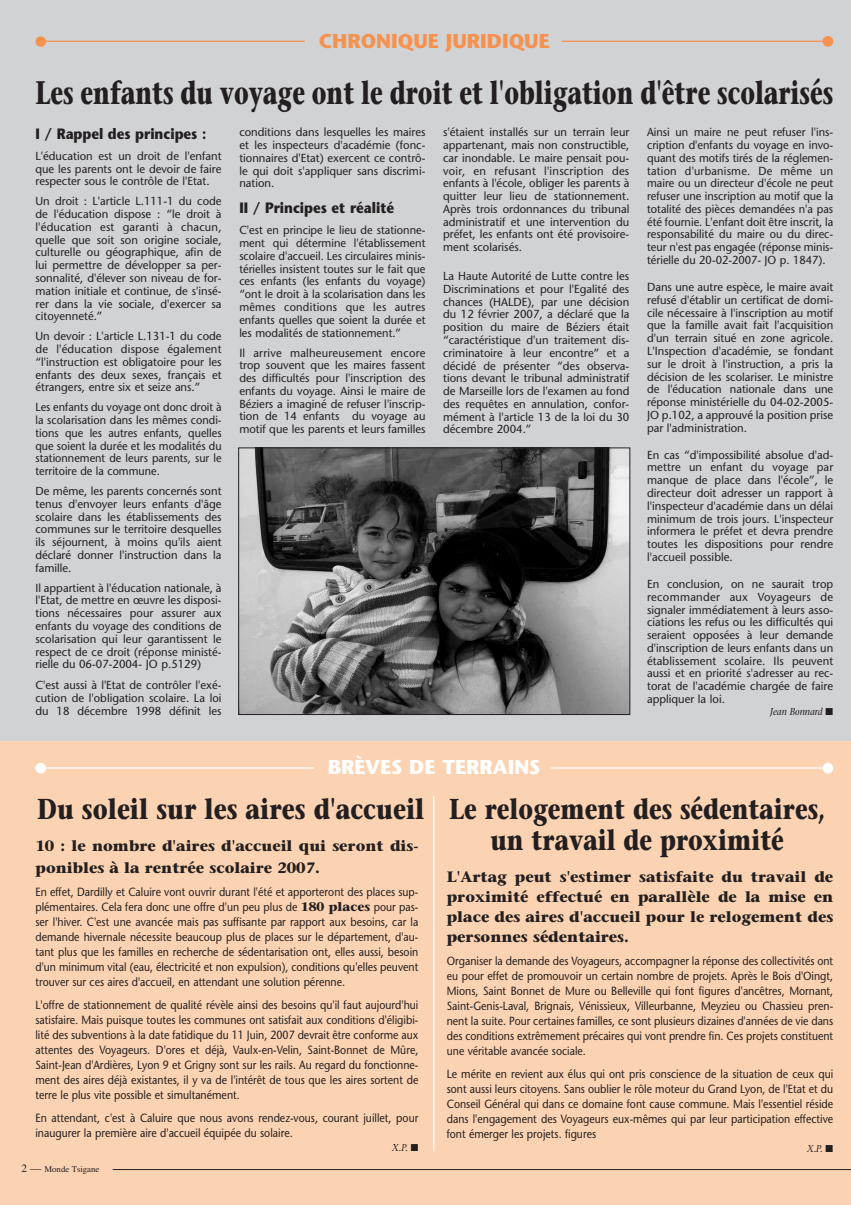
<style>
.page{position:relative;width:851px;height:1205px;background:#fff}
.page>*{position:absolute;margin:0;border:0;box-sizing:border-box;transform-origin:0 0}
.t1{font:700 32.5px "Stone Serif";color:#231f20;scale:.7 1}
.t2{font:700 28.75px/31.6px "Stone Serif";color:#231f20;text-align:center;scale:.79 1}
.t3{font:700 28.75px "Stone Serif";color:#231f20;scale:.81 1}
.t4{font:700 20px "Stone Sans";color:#f6924f}
.t5{font:700 20px "Stone Sans";color:#fff}
.t6{font:700 15px/20px "Stone Serif";color:#231f20}
.t7{font:700 15px "Stone Sans";color:#231f20;scale:.89 1}
.t8{font:11.88px/15px "Stone Sans";color:#231f20;text-align:justify;scale:.89 1}
.t9{font:11.62px/12.8px "Stone Sans";color:#231f20;text-align:justify}
.t10{font:11.62px/12.8px "Stone Sans";color:#231f20;text-align:justify;scale:.95 1}
.t11{font:11.62px/12.8px "Stone Sans";color:#231f20;text-align:justify;scale:.94 1}
.t12{font:italic 10px "Stone Serif";color:#231f20;scale:.9 1}
.t13{font:8.75px "Times";color:#231f20}
.s1{font-family:"Stone Serif";font-weight:700;font-size:12.5px}
.s2{font-size:11.25px}
</style>
<div class="page">
<div style="left:0;top:0;width:850px;height:767px;background:#d1d2d4"></div>
<div style="left:0;top:741px;width:850px;height:464px;background:#fcd3b2"></div>
<hr style="left:113px;top:1169px;width:737px;height:1px;background:#231f20">
<hr style="left:43px;top:41px;width:262px;height:1px;background:#f6924f">
<hr style="left:561px;top:41px;width:264px;height:1px;background:#f6924f">
<div style="left:35px;top:36px;width:11px;height:11px;background:#f6924f;border-radius:50%"></div>
<div style="left:822px;top:36px;width:11px;height:11px;background:#f6924f;border-radius:50%"></div>
<hr style="left:40px;top:767px;width:274px;height:1px;background:#fff">
<hr style="left:550px;top:767px;width:275px;height:1px;background:#fff">
<div style="left:35px;top:763px;width:11px;height:10px;background:#fff;border-radius:50%"></div>
<div style="left:822px;top:763px;width:11px;height:10px;background:#fff;border-radius:50%"></div>
<img style="left:240px;top:449px;width:388px;height:264px">
<div style="left:238px;top:447px;width:392px;height:268px;border:1px solid #231f20"></div>
<hr style="left:433px;top:796px;width:1px;height:355px;background:#fff">
<h3 class="t4" style="left:319px;top:33px;width:232px">CHRONIQUE JURIDIQUE</h3>
<h1 class="t1" style="left:35px;top:81px;width:1140px">Les enfants du voyage ont le droit et l'obligation d'être scolarisés</h1>
<p class="t7" style="left:35px;top:128px;width:193px">I / Rappel des principes :</p>
<p class="t9" style="left:35px;top:150px;width:188px">L'éducation est un droit de l'enfant que les parents ont le devoir de faire respecter sous le contrôle de l'Etat.</p>
<p class="t9" style="left:35px;top:196px;width:188px">Un droit : L'article L.111-1 du code de l'éducation dispose : “le droit à l'éducation est garanti à chacun, quelle que soit son origine sociale, culturelle ou géographique, afin de lui permettre de développer sa per&shy;sonnalité, d'élever son niveau de for&shy;mation initiale et continue, de s'insé&shy;rer dans la vie sociale, d'exercer sa citoyenneté.”</p>
<p class="t9" style="left:35px;top:331px;width:188px">Un devoir : L'article L.131-1 du code de l'éducation dispose également “l'instruction est obligatoire pour les enfants des deux sexes, français et étrangers, entre six et seize ans.”</p>
<p class="t11" style="left:35px;top:402px;width:199px">Les enfants du voyage ont donc droit à la scolarisation dans les mêmes condi&shy;tions que les autres enfants, quelles que soient la durée et les modalités du stationnement de leurs parents, sur le territoire de la commune.</p>
<p class="t9" style="left:35px;top:486px;width:188px">De même, les parents concernés sont tenus d'envoyer leurs enfants d'âge scolaire dans les établissements des communes sur le territoire desquelles ils séjournent, à moins qu'ils aient déclaré donner l'instruction dans la famille.</p>
<p class="t9" style="left:35px;top:582px;width:188px">Il appartient à l'éducation nationale, à l'Etat, de mettre en œuvre les disposi&shy;tions nécessaires pour assurer aux enfants du voyage des conditions de scolarisation qui leur garantissent le respect de ce droit (réponse ministé&shy;rielle du 06-07-2004- JO p.5129)</p>
<p class="t9" style="left:35px;top:680px;width:188px">C'est aussi à l'Etat de contrôler l'exé&shy;cution de l'obligation scolaire. La loi du 18 décembre 1998 définit les</p>
<p class="t9" style="left:443px;top:127px;width:188px">s'étaient installés sur un terrain leur appartenant, mais non constructible, car inondable. Le maire pensait pou&shy;voir, en refusant l'inscription des enfants à l'école, obliger les parents à quitter leur lieu de stationnement.<br>Après trois ordonnances du tribunal administratif et une intervention du préfet, les enfants ont été provisoire&shy;ment scolarisés.</p>
<p class="t9" style="left:443px;top:271px;width:188px">La Haute Autorité de Lutte contre les Discriminations et pour l'Egalité des chances (HALDE), par une décision du 12 février 2007, a déclaré que la position du maire de Béziers était “caractéristique d'un traitement dis&shy;criminatoire à leur encontre” et a décidé de présenter “des observa&shy;tions devant le tribunal administratif de Marseille lors de l'examen au fond des requêtes en annulation, confor&shy;mément à l'article 13 de la loi du 30 décembre 2004.”</p>
<p class="t9" style="left:239px;top:127px;width:188px">conditions dans lesquelles les maires et les inspecteurs d'académie (fonc&shy;tionnaires d'Etat) exercent ce contrô&shy;le qui doit s'appliquer sans discrimi&shy;nation.</p>
<p class="t7" style="left:239px;top:202px;width:175px">II / Principes et réalité</p>
<p class="t10" style="left:239px;top:225px;width:197px">C'est en principe le lieu de stationne&shy;ment qui détermine l'établissement scolaire d'accueil. Les circulaires minis&shy;térielles insistent toutes sur le fait que ces enfants (les enfants du voyage) “ont le droit à la scolarisation dans les mêmes conditions que les autres enfants quelles que soient la durée et les modalités de stationnement.”</p>
<p class="t9" style="left:239px;top:347px;width:188px">Il arrive malheureusement encore trop souvent que les maires fassent des difficultés pour l'inscription des enfants du voyage. Ainsi le maire de Béziers a imaginé de refuser l'inscrip&shy;tion de 14 enfants du voyage au motif que les parents et leurs familles</p>
<p class="t10" style="left:647px;top:127px;width:197px">Ainsi un maire ne peut refuser l'ins&shy;cription d'enfants du voyage en invo&shy;quant des motifs tirés de la réglemen&shy;tation d'urbanisme. De même un maire ou un directeur d'école ne peut refuser une inscription au motif que la totalité des pièces demandées n'a pas été fournie. L'enfant doit être inscrit, la responsabilité du maire ou du direc&shy;teur n'est pas engagée (réponse minis&shy;térielle du 20-02-2007- JO p. 1847).</p>
<p class="t9" style="left:647px;top:282px;width:188px">Dans une autre espèce, le maire avait refusé d'établir un certificat de domi&shy;cile nécessaire à l'inscription au motif que la famille avait fait l'acquisition d'un terrain situé en zone agricole.<br>L'Inspection d'académie, se fondant sur le droit à l'instruction, a pris la décision de les scolariser. Le ministre de l'éducation nationale dans une réponse ministérielle du 04-02-2005- JO p.102, a approuvé la position prise par l'administration.</p>
<p class="t9" style="left:647px;top:449px;width:188px">En cas “d'impossibilité absolue d'ad&shy;mettre un enfant du voyage par manque de place dans l'école”, le directeur doit adresser un rapport à l'inspecteur d'académie dans un délai minimum de trois jours. L'inspecteur informera le préfet et devra prendre toutes les dispositions pour rendre l'accueil possible.</p>
<p class="t9" style="left:647px;top:579px;width:188px">En conclusion, on ne saurait trop recommander aux Voyageurs de signaler immédiatement à leurs asso&shy;ciations les refus ou les difficultés qui seraient opposées à leur demande d'inscription de leurs enfants dans un établissement scolaire. Ils peuvent aussi et en priorité s'adresser au rec&shy;torat de l'académie chargée de faire appliquer la loi.</p>
<p class="t12" style="left:770px;top:707px;width:72px">Jean Bonnard ■</p>
<h3 class="t5" style="left:327px;top:760px;width:214px">BRÈVES DE TERRAINS</h3>
<h2 class="t3" style="left:37px;top:797px;width:479px">Du soleil sur les aires d'accueil</h2>
<p class="t6" style="left:35px;top:837px;width:384px;line-height:21.2px">10 : le nombre d'aires d'accueil qui seront dis&shy;ponibles à la rentrée scolaire 2007.</p>
<p class="t8" style="left:35px;top:885px;width:431px">En effet, Dardilly et Caluire vont ouvrir durant l'été et apporteront des places sup&shy;plémentaires. Cela fera donc une offre d'un peu plus de <span class="s1">180 places</span> pour pas&shy;ser l'hiver. C'est une avancée mais pas suffisante par rapport aux besoins, car la demande hivernale nécessite beaucoup plus de places sur le département, d'au&shy;tant plus que les familles en recherche de sédentarisation ont, elles aussi, besoin d'un minimum vital (eau, électricité et non expulsion), conditions qu'elles peuvent trouver sur ces aires d'accueil, en attendant une solution pérenne.</p>
<p class="t8" style="left:35px;top:998px;width:431px">L'offre de stationnement de qualité révèle ainsi des besoins qu'il faut aujourd'hui satisfaire. Mais puisque toutes les communes ont satisfait aux conditions d'éligibi&shy;lité des subventions à la date fatidique du 11 Juin, 2007 devrait être conforme aux attentes des Voyageurs. D'ores et déjà, Vaulx-en-Velin, Saint-Bonnet de Mûre, Saint-Jean d'Ardières, Lyon 9 et Grigny sont sur les rails. Au regard du fonctionne&shy;ment des aires déjà existantes, il y va de l'intérêt de tous que les aires sortent de terre le plus vite possible et simultanément.</p>
<p class="t8" style="left:35px;top:1112px;width:431px">En attendant, c'est à Caluire que nous avons rendez-vous, courant juillet, pour inaugurer la première aire d'accueil équipée du solaire.</p>
<p class="t12" style="left:392px;top:1144px;width:31px">X.P. ■</p>
<p class="t13" style="left:21px;top:1166px;width:79px"><span class="s2">2 —</span> Monde Tsigane</p>
<h2 class="t2" style="left:449px;top:796px;width:477px">Le relogement des sédentaires, un travail de proximité</h2>
<p class="t6" style="left:446px;top:868px;width:388px;text-align:justify">L'Artag peut s'estimer satisfaite du travail de proximité effectué en parallèle de la mise en place des aires d'accueil pour le relogement des personnes sédentaires.</p>
<p class="t8" style="left:446px;top:954px;width:435px">Organiser la demande des Voyageurs, accompagner la réponse des collectivités ont eu pour effet de promouvoir un certain nombre de projets. Après le Bois d'Oingt, Mions, Saint Bonnet de Mure ou Belleville qui font figures d'ancêtres, Mornant, Saint-Genis-Laval, Brignais, Vénissieux, Villeurbanne, Meyzieu ou Chassieu pren&shy;nent la suite. Pour certaines familles, ce sont plusieurs dizaines d'années de vie dans des conditions extrêmement précaires qui vont prendre fin. Ces projets constituent une véritable avancée sociale.</p>
<p class="t8" style="left:446px;top:1067px;width:435px">Le mérite en revient aux élus qui ont pris conscience de la situation de ceux qui sont aussi leurs citoyens. Sans oublier le rôle moteur du Grand Lyon, de l'Etat et du Conseil Général qui dans ce domaine font cause commune. Mais l'essentiel réside dans l'engagement des Voyageurs eux-mêmes qui par leur participation effective font émerger les projets. figures</p>
<p class="t12" style="left:806px;top:1144px;width:31px">X.P. ■</p>
</div>
